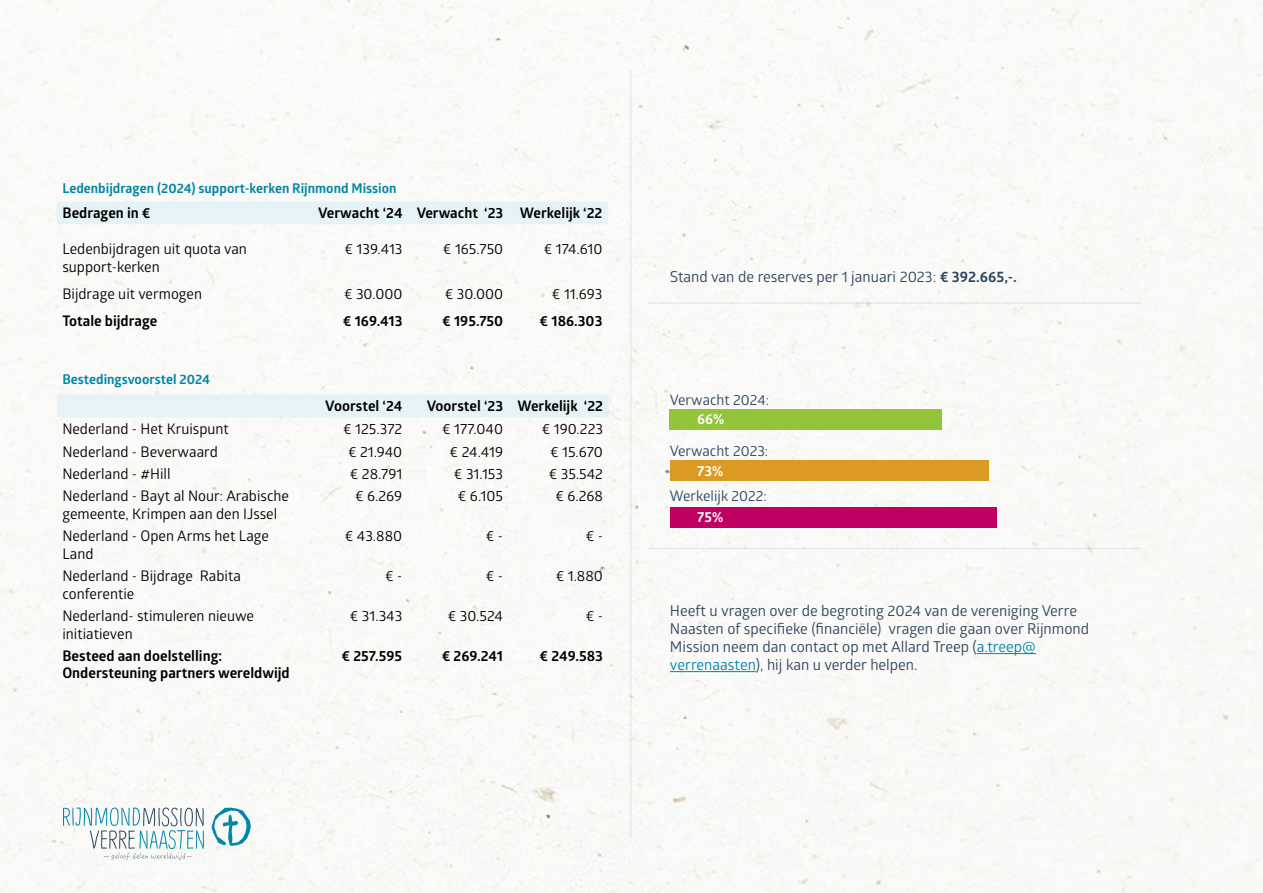
<style>
.page{position:relative;width:1263px;height:893px;background:#fff}
.page>*{position:absolute;margin:0;border:0;box-sizing:border-box;transform-origin:0 0}
.t1{font:15px/18px "Glober";color:#2c455d}
.t2{font:14.55px/17.5px "Glober";color:#000}
.t3{font:700 14.55px/17.5px "Glober";color:#000}
.t4{font:14.4px "Glober";color:#2c455d}
.t5{font:700 14.4px "Glober";color:#fff}
.t6{font:700 13.5px "Glober";color:#0085a4}
.s1{font-weight:700}
.s2{color:#0086a7}
</style>
<div class="page">
<img style="left:0;top:0;width:1263px;height:893px">
<svg style="left:212px;top:808px;width:39px;height:38px"></svg>
<svg style="left:63px;top:807px;width:141px;height:53px"></svg>
<hr style="left:630px;top:70px;width:1px;height:769px;background:#2c455d">
<hr style="left:647px;top:302px;width:494px;height:2px;background:#2c455d">
<hr style="left:647px;top:548px;width:494px;height:1px;background:#2c455d">
<hr style="left:977px;top:653px;width:59px;height:1px;background:#0086a7">
<hr style="left:670px;top:671px;width:86px;height:1px;background:#0086a7">
<div style="left:670px;top:507px;width:327px;height:21px;background:#c00060"></div>
<div style="left:670px;top:460px;width:319px;height:21px;background:#da9a23"></div>
<div style="left:670px;top:409px;width:272px;height:21px;background:#94c43a"></div>
<div style="left:57px;top:201px;width:551px;height:23px;background:#e6f3f6"></div>
<div style="left:57px;top:395px;width:552px;height:22px;background:#e6f3f6"></div>
<p class="t6" style="left:62px;top:179px;width:336px">Ledenbijdragen (2024) support-kerken Rijnmond Mission</p>
<p class="t3" style="left:62px;top:204px;width:90px">Bedragen in €</p>
<p class="t3" style="left:318px;top:204px;width:286px">Verwacht ‘24 Verwacht ‘23 Werkelijk ‘22</p>
<p class="t2" style="left:62px;top:240px;width:186px">Ledenbijdragen uit quota van support-kerken</p>
<p class="t2" style="left:344px;top:240px;width:60px">€ 139.413</p>
<p class="t2" style="left:443px;top:240px;width:62px">€ 165.750</p>
<p class="t2" style="left:544px;top:240px;width:60px">€ 174.610</p>
<p class="t2" style="left:62px;top:284px;width:141px">Bijdrage uit vermogen</p>
<p class="t2" style="left:344px;top:284px;width:60px">€ 30.000</p>
<p class="t2" style="left:445px;top:284px;width:60px">€ 30.000</p>
<p class="t2" style="left:552px;top:284px;width:52px">€ 11.693</p>
<p class="t3" style="left:62px;top:311px;width:96px">Totale bijdrage</p>
<p class="t3" style="left:343px;top:311px;width:61px">€ 169.413</p>
<p class="t3" style="left:442px;top:311px;width:63px">€ 195.750</p>
<p class="t3" style="left:540px;top:311px;width:64px">€ 186.303</p>
<p class="t6" style="left:62px;top:370px;width:149px">Bestedingsvoorstel 2024</p>
<p class="t3" style="left:325px;top:397px;width:79px">Voorstel ‘24</p>
<p class="t3" style="left:427px;top:397px;width:178px">Voorstel ‘23 Werkelijk ‘22</p>
<p class="t2" style="left:62px;top:419px;width:168px">Nederland - Het Kruispunt</p>
<p class="t2" style="left:343px;top:419px;width:61px">€ 125.372</p>
<p class="t2" style="left:442px;top:419px;width:62px">€ 177.040</p>
<p class="t2" style="left:542px;top:419px;width:63px">€ 190.223</p>
<p class="t2" style="left:62px;top:442px;width:157px">Nederland - Beverwaard</p>
<p class="t2" style="left:348px;top:442px;width:56px">€ 21.940</p>
<p class="t2" style="left:450px;top:442px;width:55px">€ 24.419</p>
<p class="t2" style="left:550px;top:442px;width:54px">€ 15.670</p>
<p class="t2" style="left:62px;top:465px;width:110px">Nederland - #Hill</p>
<p class="t2" style="left:350px;top:465px;width:54px">€ 28.791</p>
<p class="t2" style="left:454px;top:465px;width:51px">€ 31.153</p>
<p class="t2" style="left:549px;top:465px;width:56px">€ 35.542</p>
<p class="t2" style="left:62px;top:487px;width:228px">Nederland - Bayt al Nour: Arabische gemeente, Krimpen aan den IJssel</p>
<p class="t2" style="left:355px;top:487px;width:49px">€ 6.269</p>
<p class="t2" style="left:458px;top:487px;width:47px">€ 6.105</p>
<p class="t2" style="left:555px;top:487px;width:49px">€ 6.268</p>
<p class="t2" style="left:62px;top:527px;width:208px">Nederland - Open Arms het Lage<br>Land</p>
<p class="t2" style="left:345px;top:527px;width:59px">€ 43.880</p>
<p class="t2" style="left:486px;top:527px;width:19px">€ -</p>
<p class="t2" style="left:586px;top:527px;width:19px">€ -</p>
<p class="t2" style="left:62px;top:567px;width:180px">Nederland - Bijdrage Rabita conferentie</p>
<p class="t2" style="left:385px;top:567px;width:19px">€ -</p>
<p class="t2" style="left:486px;top:567px;width:19px">€ -</p>
<p class="t2" style="left:556px;top:567px;width:49px">€ 1.880</p>
<p class="t2" style="left:62px;top:606px;width:193px">Nederland- stimuleren nieuwe initiatieven</p>
<p class="t2" style="left:350px;top:606px;width:54px">€ 31.343</p>
<p class="t2" style="left:448px;top:606px;width:57px">€ 30.524</p>
<p class="t2" style="left:586px;top:606px;width:19px">€ -</p>
<p class="t3" style="left:62px;top:647px;width:229px">Besteed aan doelstelling:<br>Ondersteuning partners wereldwijd</p>
<p class="t3" style="left:342px;top:647px;width:62px">€ 257.595</p>
<p class="t3" style="left:442px;top:647px;width:63px">€ 269.241</p>
<p class="t3" style="left:540px;top:647px;width:65px">€ 249.583</p>
<p class="t1" style="left:670px;top:267px;width:348px">Stand van de reserves per 1 januari 2023: <span class="s1">€ 392.665,-.</span></p>
<p class="t4" style="left:670px;top:390px;width:101px">Verwacht 2024:</p>
<p class="t4" style="left:670px;top:441px;width:100px">Verwacht 2023:</p>
<p class="t5" style="left:697px;top:409px;width:29px">66%</p>
<p class="t5" style="left:697px;top:460px;width:28px">73%</p>
<p class="t5" style="left:697px;top:507px;width:27px">75%</p>
<p class="t4" style="left:670px;top:486px;width:98px">Werkelijk 2022:</p>
<p class="t1" style="left:670px;top:601px;width:421px">Heeft u vragen over de begroting 2024 van de vereniging Verre Naasten of specifieke (financiële) vragen die gaan over Rijnmond Mission neem dan contact op met Allard Treep (<span class="s2">a.treep@ verrenaasten</span>), hij kan u verder helpen.</p>
</div>
